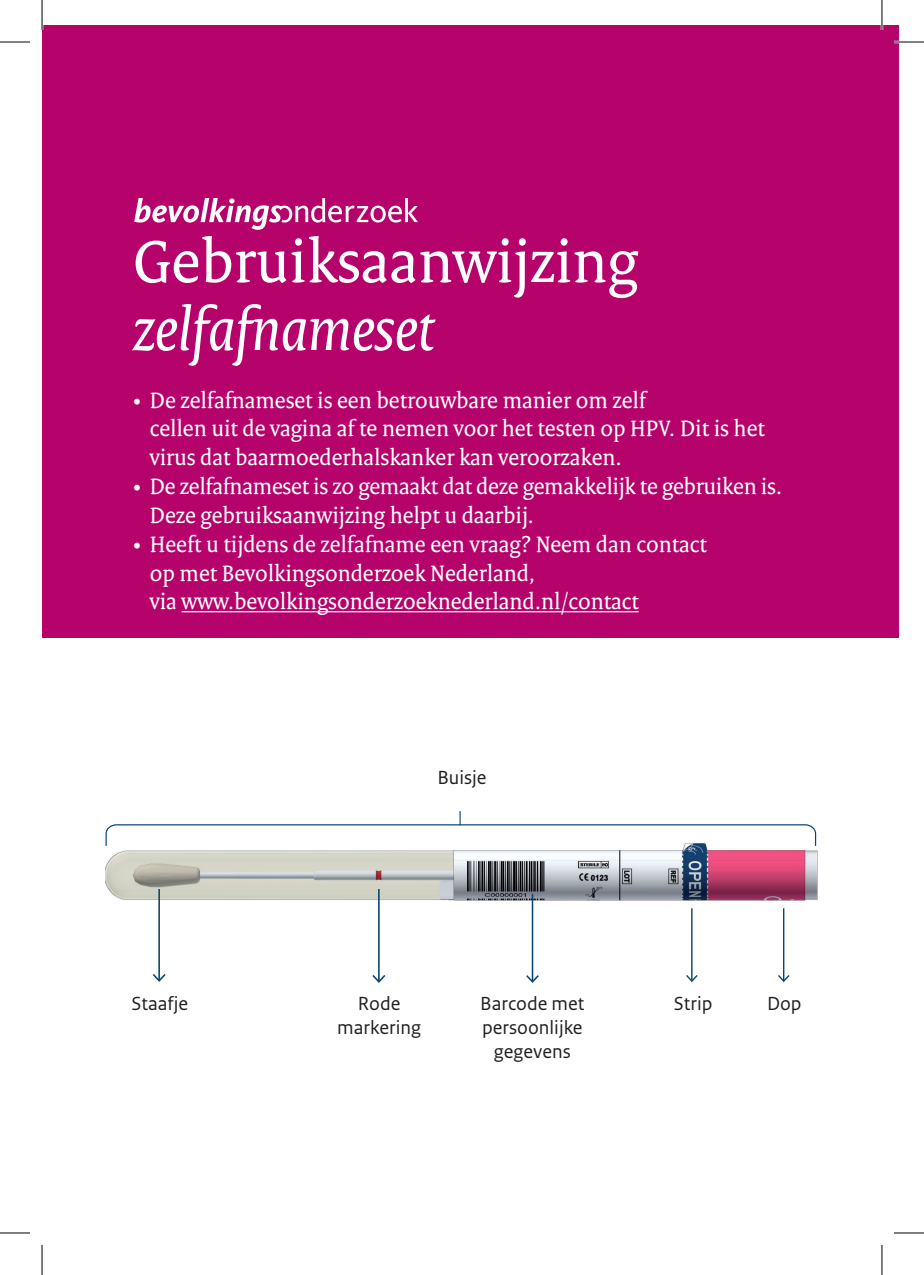
<style>
.page{position:relative;width:924px;height:1275px;background:#fff}
.page>*{position:absolute;margin:0;border:0;box-sizing:border-box;transform-origin:0 0}
.t1{font:64px "Rijksoverheid Serif";color:#fff}
.t2{font:italic 64px "Rijksoverheid Serif";color:#fff}
.t3{font:24px/28.8px "Rijksoverheid Serif";color:#fff}
.t4{font:20px/24px "Rijksoverheid Sans Text";color:#231f20;text-align:center}
</style>
<div class="page">
<div style="left:42px;top:25px;width:856px;height:612px;background:#b6036c"></div>
<svg style="left:134px;top:198px;width:284px;height:32px"></svg>
<hr style="left:181px;top:611px;width:457px;height:1px;background:#fff">
<img style="left:105px;top:832px;width:713px;height:96px">
<hr style="left:378px;top:889px;width:1px;height:92px;background:#0d4570">
<svg style="left:372px;top:975px;width:13px;height:8px"></svg>
<hr style="left:158px;top:889px;width:2px;height:91px;background:#0d4570">
<svg style="left:153px;top:974px;width:12px;height:8px"></svg>
<hr style="left:690px;top:908px;width:2px;height:72px;background:#0d4570">
<svg style="left:686px;top:975px;width:11px;height:7px"></svg>
<hr style="left:782px;top:908px;width:2px;height:72px;background:#0d4570">
<svg style="left:778px;top:975px;width:11px;height:7px"></svg>
<svg style="left:105px;top:811px;width:711px;height:36px"></svg>
<hr style="left:531px;top:894px;width:2px;height:87px;background:#0d4570">
<svg style="left:526px;top:975px;width:12px;height:8px"></svg>
<hr style="left:893px;top:41px;width:30px;height:2px;background:#fff">
<hr style="left:880px;top:0;width:2px;height:30px;background:#fff">
<hr style="left:0;top:42px;width:30px;height:1px;background:#000">
<hr style="left:893px;top:42px;width:30px;height:1px;background:#000">
<hr style="left:0;top:1232px;width:30px;height:1px;background:#000">
<hr style="left:893px;top:1232px;width:30px;height:1px;background:#000">
<hr style="left:42px;top:0;width:1px;height:30px;background:#000">
<hr style="left:42px;top:1245px;width:1px;height:30px;background:#000">
<hr style="left:881px;top:0;width:1px;height:30px;background:#000">
<hr style="left:881px;top:1245px;width:1px;height:30px;background:#000">
<h1 class="t1" style="left:133px;top:223px;width:506px">Gebruiksaanwijzing</h1>
<h1 class="t2" style="left:133px;top:291px;width:302px">zelfafnameset</h1>
<p class="t3" style="left:150px;top:385px;width:616px;text-indent:-17px">• De zelfafnameset is een betrouwbare manier om zelf<br>cellen uit de vagina af te nemen voor het testen op HPV. Dit is het virus dat baarmoederhalskanker kan veroorzaken.</p>
<p class="t3" style="left:150px;top:472px;width:633px;text-indent:-17px">• De zelfafnameset is zo gemaakt dat deze gemakkelijk te gebruiken is.<br>Deze gebruiksaanwijzing helpt u daarbij.</p>
<p class="t3" style="left:150px;top:529px;width:558px;text-indent:-17px">• Heeft u tijdens de zelfafname een vraag? Neem dan contact op met Bevolkingsonderzoek Nederland,<br>via www.bevolkingsonderzoeknederland.nl/contact</p>
<p class="t4" style="left:437px;top:765px;width:51px">Buisje</p>
<p class="t4" style="left:131px;top:991px;width:58px">Staafje</p>
<p class="t4" style="left:337px;top:991px;width:85px">Rode markering</p>
<p class="t4" style="left:480px;top:991px;width:106px">Barcode met persoonlijke gegevens</p>
<p class="t4" style="left:673px;top:991px;width:40px">Strip</p>
<p class="t4" style="left:766px;top:991px;width:36px">Dop</p>
</div>
